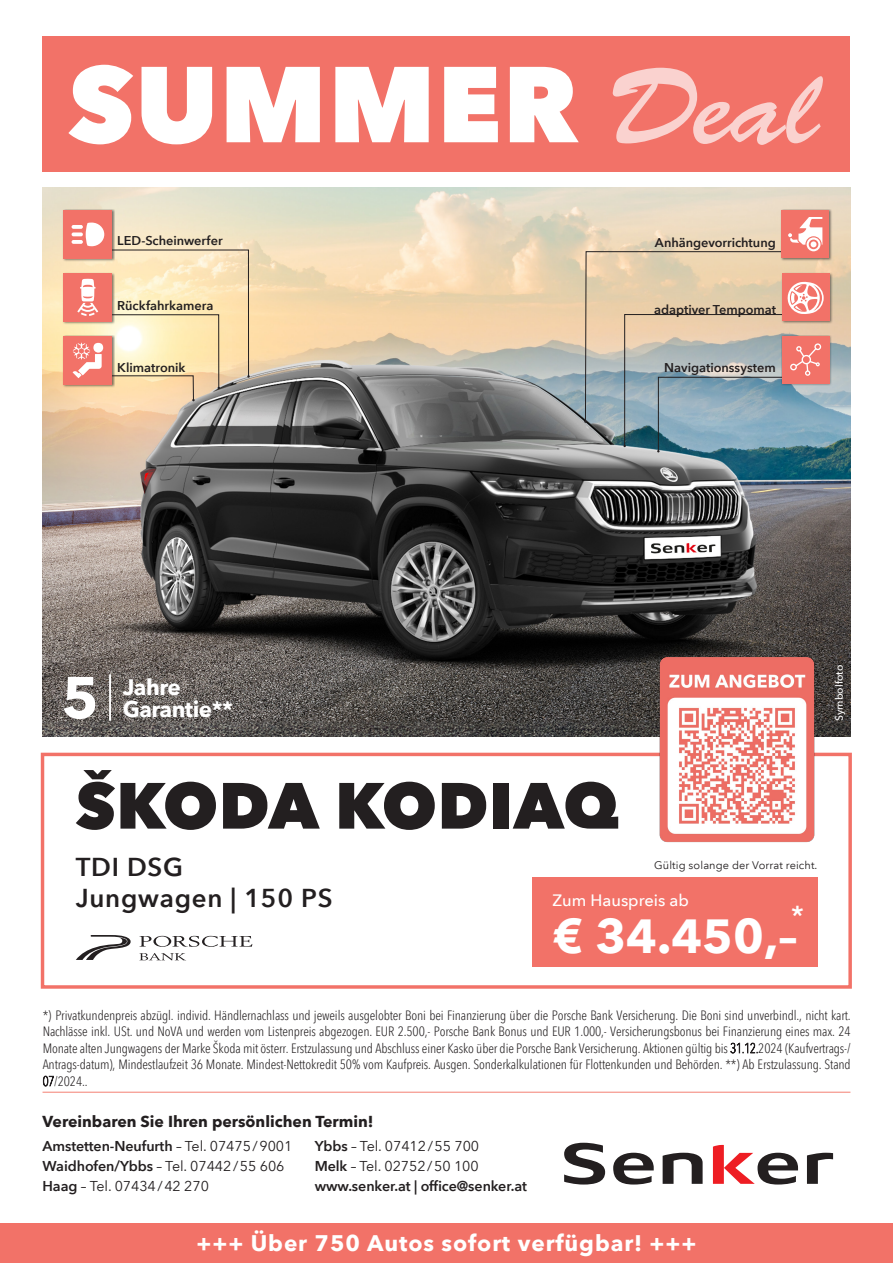
<style>
.page{position:relative;width:893px;height:1263px;background:#fff}
.page>*{position:absolute;margin:0;border:0;box-sizing:border-box;transform-origin:0 0}
.t1{font:800 106.5px "Avenir Next LT Pro";letter-spacing:.015em;color:#fff}
.t2{font:800 64.5px "Avenir Next LT Pro";letter-spacing:.01em;color:#231f20}
.t3{font:700 47.7px "Avenir Next LT Pro";color:#fff}
.t4{font:500 28.8px "Avenir Next LT Pro";color:#fff}
.t5{font:600 25.8px "Avenir Next LT Pro";letter-spacing:.03em;color:#231f20}
.t6{font:700 22.5px "Avenir Next LT Pro";letter-spacing:.04em;color:#fff}
.t7{font:700 22.35px/22.4px "Avenir Next LT Pro";letter-spacing:-.02em;color:#fff}
.t8{font:500 16.5px "Avenir Next LT Pro";color:#fff}
.t9{font:700 15.9px "Avenir Next LT Pro";color:#231f20}
.t10{font:14.25px/19.8px "Avenir Next LT Pro";letter-spacing:-.005em;color:#231f20}
.t11{font:600 14.25px/19.8px "Avenir Next LT Pro";letter-spacing:-.005em;color:#231f20}
.t12{font:300 condensed 13.5px/16.5px "Avenir Next LT Pro";letter-spacing:-.01em;color:#231f20;text-align:justify}
.t13{font:600 12.75px "Avenir Next LT Pro";letter-spacing:-.005em;color:#231f20}
.t14{font:10.95px "Avenir Next LT Pro";letter-spacing:.01em;color:#231f20}
.t15{font:500 10.5px "Avenir Next LT Pro";color:#fff}
.s1{font-family:"Brush Script Std";font-weight:400;color:#fad2cf}
.s2{font-weight:200}
.s3{font-weight:600}
.s4{font-weight:400}
</style>
<div class="page">
<div style="left:0;top:1224px;width:893px;height:39px;background:#f27268"></div>
<div style="left:43px;top:36px;width:807px;height:136px;background:#f27268"></div>
<img style="left:43px;top:188px;width:807px;height:548px">
<hr style="left:43px;top:1092px;width:807px;height:1px;background:#f48072">
<svg style="left:564px;top:1143px;width:41px;height:41px"></svg>
<svg style="left:613px;top:1153px;width:41px;height:31px"></svg>
<svg style="left:663px;top:1153px;width:40px;height:31px"></svg>
<svg style="left:713px;top:1145px;width:85px;height:39px"></svg>
<svg style="left:807px;top:1153px;width:26px;height:31px"></svg>
<div style="left:826px;top:657px;width:28px;height:72px;background:#231f20;opacity:.43"></div>
<div style="left:41px;top:753px;width:811px;height:236px;border:3px solid #f27268"></div>
<div style="left:532px;top:877px;width:286px;height:90px;background:#f27268"></div>
<svg style="left:76px;top:935px;width:176px;height:25px"></svg>
<hr style="left:109px;top:674px;width:2px;height:47px;background:#fff">
<svg style="left:64px;top:677px;width:31px;height:42px"></svg>
<div style="left:62px;top:209px;width:53px;height:53px;background:#231f20;opacity:.6"></div>
<div style="left:64px;top:210px;width:48px;height:49px;background:#f27268"></div>
<div style="left:78px;top:316px;width:160px;height:91px;background:#fff;opacity:.75"></div>
<div style="left:62px;top:272px;width:53px;height:52px;background:#231f20;opacity:.6"></div>
<div style="left:64px;top:273px;width:48px;height:48px;background:#f27268"></div>
<div style="left:780px;top:209px;width:52px;height:52px;background:#231f20;opacity:.6"></div>
<div style="left:781px;top:210px;width:48px;height:48px;background:#f27268"></div>
<div style="left:62px;top:335px;width:53px;height:52px;background:#231f20;opacity:.6"></div>
<div style="left:64px;top:336px;width:48px;height:48px;background:#f27268"></div>
<div style="left:781px;top:272px;width:52px;height:52px;background:#231f20;opacity:.6"></div>
<div style="left:782px;top:273px;width:47px;height:47px;background:#f27268"></div>
<svg style="left:72px;top:223px;width:178px;height:178px;background:#f2d2af"></svg>
<div style="left:781px;top:335px;width:51px;height:51px;background:#231f20;opacity:.6"></div>
<div style="left:782px;top:336px;width:47px;height:47px;background:#f27268"></div>
<svg style="left:584px;top:217px;width:240px;height:235px;background:#c1b7ac"></svg>
<img style="left:657px;top:654px;width:160px;height:189px">
<h1 class="t1" style="left:68px;top:39px;width:752px">SUMMER <span class="s1">Deal</span></h1>
<p class="t13" style="left:117px;top:233px;width:107px">LED-Scheinwerfer</p>
<p class="t13" style="left:655px;top:235px;width:122px">Anhängevorrichtung</p>
<p class="t13" style="left:117px;top:298px;width:98px">Rückfahrkamera</p>
<p class="t13" style="left:654px;top:301px;width:124px">adaptiver Tempomat</p>
<p class="t13" style="left:117px;top:360px;width:70px">Klimatronik</p>
<p class="t13" style="left:664px;top:360px;width:113px">Navigationssystem</p>
<h3 class="t7" style="left:123px;top:676px;width:112px">Jahre<br>Garantie**</h3>
<p class="t15" style="left:833px;top:721px;width:57px;rotate:-90deg">Symbolfoto</p>
<h2 class="t2" style="left:76px;top:766px;width:545px">ŠKODA KODIAQ</h2>
<h3 class="t5" style="left:76px;top:851px;width:109px">TDI DSG</h3>
<p class="t14" style="left:654px;top:859px;width:165px">Gültig solange der Vorrat reicht.</p>
<h3 class="t5" style="left:76px;top:882px;width:258px">Jungwagen | 150 PS</h3>
<p class="t8" style="left:553px;top:890px;width:138px">Zum Hauspreis ab</p>
<h3 class="t3" style="left:553px;top:906px;width:246px">€ 34.450,–</h3>
<h3 class="t4" style="left:791px;top:898px;width:15px">*</h3>
<p class="t12" style="left:43px;top:1006px;width:810px">*) Privatkundenpreis abzügl. individ. Händlernachlass und jeweils ausgelobter Boni bei Finanzierung über die Porsche Bank Versicherung. Die Boni sind unverbindl., nicht kart.<br>Nachlässe inkl. USt. und NoVA und werden vom Listenpreis abgezogen. EUR 2.500,- Porsche Bank Bonus und EUR 1.000,- Versicherungsbonus bei Finanzierung eines max. 24<br>Monate alten Jungwagens der Marke Škoda mit österr. Erstzulassung und Abschluss einer Kasko über die Porsche Bank Versicherung. Aktionen gültig bis <span class="s2">31.12.</span>2024 (Kaufvertrags-/ Antrags-datum), Mindestlaufzeit 36 Monate. Mindest-Nettokredit 50% vom Kaufpreis. Ausgen. Sonderkalkulationen für Flottenkunden und Behörden. **) Ab Erstzulassung. Stand <span class="s2">07</span>/2024..</p>
<p class="t9" style="left:43px;top:1111px;width:332px">Vereinbaren Sie Ihren persönlichen Termin!</p>
<p class="t10" style="left:43px;top:1136px;width:251px"><span class="s3">Amstetten-Neufurth</span> – Tel. 07475/9001<br><span class="s3">Waidhofen/Ybbs</span> – Tel. 07442/55 606<br><span class="s3">Haag</span> – Tel. 07434/42 270</p>
<p class="t11" style="left:315px;top:1136px;width:214px">Ybbs <span class="s4">– Tel. 07412/55 700<br></span>Melk <span class="s4">– Tel. 02752/50 100 </span>www.senker.at | office@senker.at</p>
<h3 class="t6" style="left:197px;top:1229px;width:501px">+++ Über 750 Autos sofort verfügbar! +++</h3>
</div>
